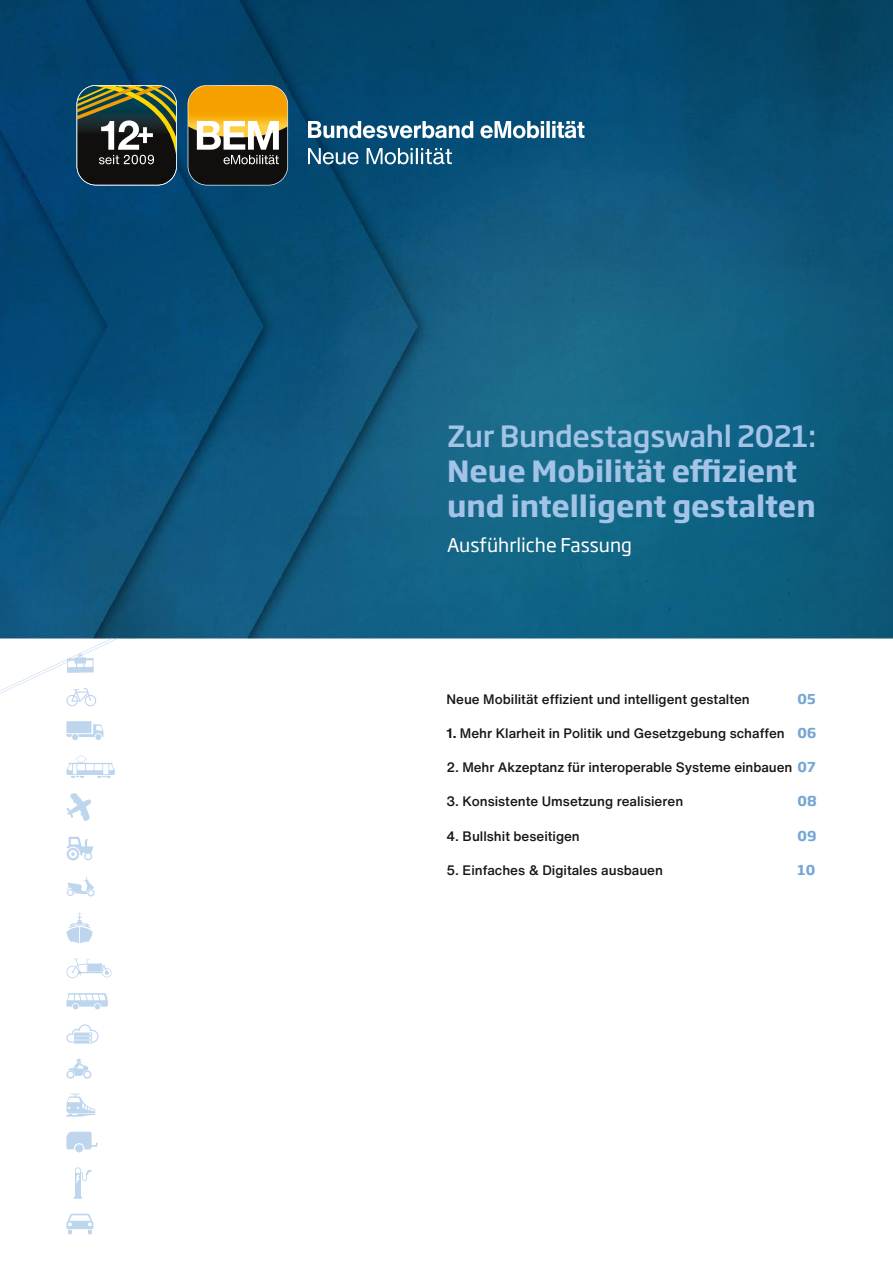
<style>
.page{position:relative;width:893px;height:1263px;background:#fff}
.page>*{position:absolute;margin:0;border:0;box-sizing:border-box;transform-origin:0 0}
.t1{font:700 28.95px/34.7px "Soho Gothic Pro";color:#a3c3e7}
.t2{font:500 28.95px "Soho Gothic Pro";letter-spacing:-.01em;color:#a3c3e7}
.t3{font:18.75px "Soho Gothic Pro";color:#fff}
.t4{font:500 13.5px "Helvetica Now Text";color:#181716}
.t5{font:700 13.5px "Soho Gothic Pro";color:#77a6d5}
.s1{font-weight:700}
.s2{font-family:"Soho Gothic Pro";font-weight:700;color:#77a6d5}
</style>
<div class="page">
<img style="left:0;top:0;width:893px;height:638px">
<svg style="left:188px;top:85px;width:100px;height:100px;background:#96783b"></svg>
<svg style="left:308px;top:121px;width:276px;height:17px"></svg>
<svg style="left:308px;top:148px;width:144px;height:16px"></svg>
<svg style="left:77px;top:85px;width:100px;height:100px;background:#464b38"></svg>
<svg style="left:66px;top:721px;width:37px;height:19px"></svg>
<svg style="left:66px;top:1058px;width:25px;height:21px"></svg>
<svg style="left:66px;top:1214px;width:27px;height:20px"></svg>
<svg style="left:66px;top:993px;width:42px;height:16px"></svg>
<svg style="left:66px;top:876px;width:29px;height:20px"></svg>
<svg style="left:66px;top:911px;width:27px;height:32px"></svg>
<svg style="left:66px;top:755px;width:49px;height:23px"></svg>
<svg style="left:66px;top:958px;width:46px;height:20px"></svg>
<svg style="left:66px;top:793px;width:25px;height:28px"></svg>
<svg style="left:0;top:638px;width:119px;height:68px"></svg>
<svg style="left:74px;top:1167px;width:18px;height:32px"></svg>
<svg style="left:66px;top:1131px;width:32px;height:21px"></svg>
<svg style="left:66px;top:1024px;width:33px;height:19px"></svg>
<svg style="left:66px;top:837px;width:28px;height:24px"></svg>
<svg style="left:66px;top:1093px;width:29px;height:24px"></svg>
<h1 class="t2" style="left:447px;top:414px;width:371px">Zur Bundestagswahl 2021:</h1>
<h1 class="t1" style="left:447px;top:452px;width:370px">Neue Mobilität effizient und intelligent gestalten</h1>
<h2 class="t3" style="left:447px;top:530px;width:186px">Ausführliche Fassung</h2>
<p class="t4" style="left:446px;top:689px;width:305px">Neue Mobilität effizient und intelligent gestalten</p>
<p class="t5" style="left:797px;top:688px;width:20px">05</p>
<p class="t4" style="left:446px;top:723px;width:371px"><span class="s1">1.</span> Mehr Klarheit in Politik und Gesetzgebung schaffen <span class="s2">06</span></p>
<p class="t4" style="left:446px;top:757px;width:371px">2. Mehr Akzeptanz für interoperable Systeme einbauen <span class="s2">07</span></p>
<p class="t4" style="left:446px;top:791px;width:238px">3. Konsistente Umsetzung realisieren</p>
<p class="t5" style="left:797px;top:791px;width:21px">08</p>
<p class="t4" style="left:446px;top:826px;width:135px">4. Bullshit beseitigen</p>
<p class="t5" style="left:797px;top:825px;width:20px">09</p>
<p class="t4" style="left:446px;top:860px;width:218px">5. Einfaches &amp; Digitales ausbauen</p>
<p class="t5" style="left:797px;top:859px;width:19px">10</p>
</div>
